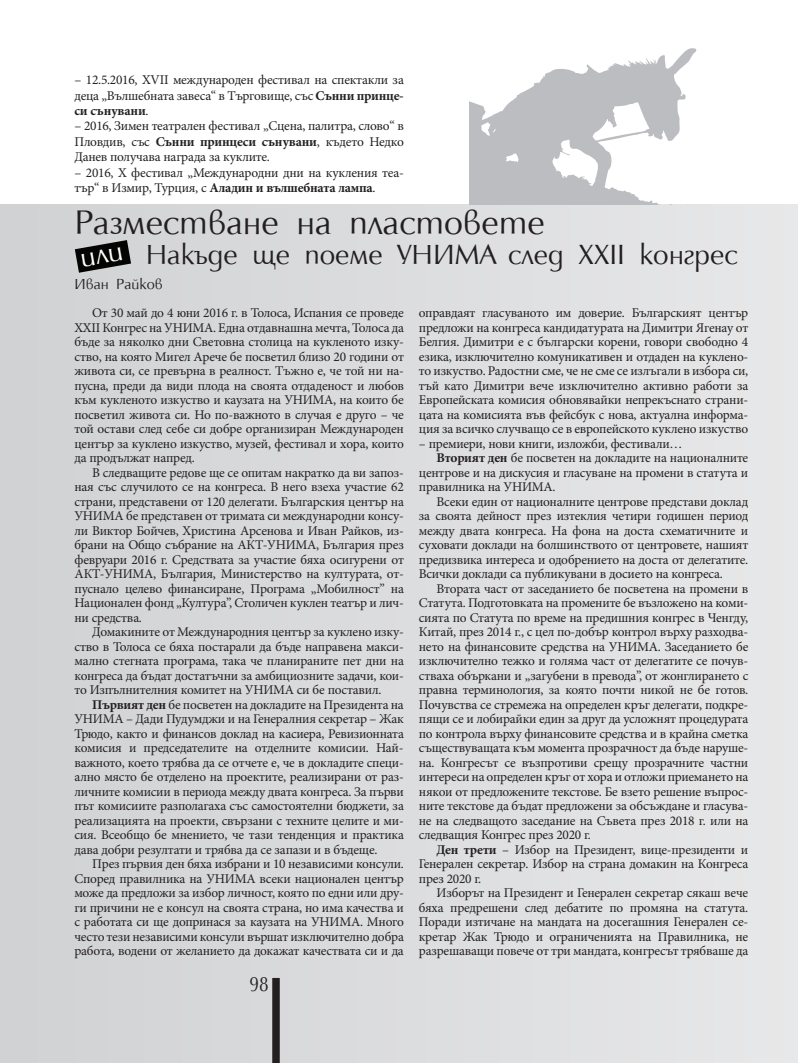
<style>
.page{position:relative;width:798px;height:1063px;background:#fff}
.page>*{position:absolute;margin:0;border:0;box-sizing:border-box;transform-origin:0 0}
.t1{font:35px "Opal Bulgarian CYR";color:#231f20}
.t2{font:28.75px "Opal Bulgarian CYR";color:#231f20}
.t3{font:21.25px "Opal Bulgarian CYR";color:#231f20;scale:.9 1}
.t4{font:15px "Opal Bulgarian CYR";color:#231f20}
.t5{font:13.38px/14.5px "Minion Pro";letter-spacing:-.02em;color:#231f20;text-align:justify}
.s1{font-weight:700}
</style>
<div class="page">
<div style="left:0;top:0;width:797px;height:1063px;background:#dcddde"></div>
<div style="left:0;top:0;width:797px;height:204px;background:#fff"></div>
<div style="left:272px;top:978px;width:8px;height:85px;background:#231f20"></div>
<svg style="left:469px;top:48px;width:228px;height:156px;fill:#bcbdc0"></svg>
<svg style="left:75px;top:240px;width:56px;height:33px"></svg>
<p class="t5" style="left:74px;top:72px;width:331px;line-height:15.5px">– 12.5.2016, ХVІІ международен фестивал на спектакли за деца „Вълшебната завеса“ в Търговище, със <span class="s1">Сънни принце&shy;си сънувани</span>.</p>
<p class="t5" style="left:74px;top:119px;width:331px;line-height:15.5px">– 2016, Зимен театрален фестивал „Сцена, палитра, слово“ в Пловдив, със <span class="s1">Сънни принцеси сънувани</span>, където Недко Данев получава награда за куклите.</p>
<p class="t5" style="left:74px;top:165px;width:331px;line-height:15.5px">– 2016, Х фестивал „Международни дни на кукления теа&shy;тър“ в Измир, Турция, с <span class="s1">Аладин и вълшебната лампа</span>.</p>
<h1 class="t1" style="left:74px;top:204px;width:472px">Разместване на пластовете</h1>
<h2 class="t2" style="left:146px;top:239px;width:593px">Накъде ще поеме УНИМА след ХХІІ конгрес</h2>
<p class="t4" style="left:74px;top:276px;width:90px">Иван Райков</p>
<p class="t5" style="left:74px;top:306px;width:331px;text-indent:18px">От 30 май до 4 юни 2016 г. в Толоса, Испания се проведе ХХІІ Конгрес на УНИМА. Една отдавнашна мечта, Толоса да бъде за няколко дни Световна столица на кукленото изку&shy;ство, на която Мигел Арече бе посветил близо 20 години от живота си, се превърна в реалност. Тъжно е, че той ни на&shy;пусна, преди да види плода на своята отдаденост и любов към кукленото изкуство и каузата на УНИМА, на които бе посветил живота си. Но по-важното в случая е друго – че той остави след себе си добре организиран Международен център за куклено изкуство, музей, фестивал и хора, които да продължат напред.</p>
<p class="t5" style="left:74px;top:465px;width:331px;text-indent:18px">В следващите редове ще се опитам накратко да ви запоз&shy;ная със случилото се на конгреса. В него взеха участие 62 страни, представени от 120 делегати. Българския център на УНИМА бе представен от тримата си международни консу&shy;ли Виктор Бойчев, Христина Арсенова и Иван Райков, из&shy;брани на Общо събрание на АКТ-УНИМА, България през февруари 2016 г. Средствата за участие бяха осигурени от АКТ-УНИМА, България, Министерство на културата, от&shy;пуснало целево финансиране, Програма „Мобилност” на Национален фонд „Култура”, Столичен куклен театър и лич&shy;ни средства.</p>
<p class="t5" style="left:74px;top:625px;width:331px;text-indent:18px">Домакините от Международния център за куклено изку&shy;ство в Толоса се бяха постарали да бъде направена макси&shy;мално стегната програма, така че планираните пет дни на конгреса да бъдат достатъчни за амбициозните задачи, кои&shy;то Изпълнителния комитет на УНИМА си бе поставил.</p>
<p class="t5" style="left:74px;top:697px;width:331px;text-indent:18px"><span class="s1">Първият ден</span> бе посветен на докладите на Президента на УНИМА – Дади Пудумджи и на Генералния секретар – Жак Трюдо, както и финансов доклад на касиера, Ревизионната комисия и председателите на отделните комисии. Най&shy;важното, което трябва да се отчете е, че в докладите специ&shy;ално място бе отделено на проектите, реализирани от раз&shy;личните комисии в периода между двата конгреса. За първи път комисиите разполагаха със самостоятелни бюджети, за реализацията на проекти, свързани с техните целите и ми&shy;сия. Всеобщо бе мнението, че тази тенденция и практика дава добри резултати и трябва да се запази и в бъдеще.</p>
<p class="t5" style="left:74px;top:857px;width:331px;text-indent:18px">През първия ден бяха избрани и 10 независими консули.<br>Според правилника на УНИМА всеки национален център може да предложи за избор личност, която по едни или дру&shy;ги причини не е консул на своята страна, но има качества и с работата си ще допринася за каузата на УНИМА. Много често тези независими консули вършат изключително добра работа, водени от желанието да докажат качествата си и да</p>
<h3 class="t3" style="left:249px;top:972px;width:23px">98</h3>
<p class="t5" style="left:419px;top:306px;width:331px">оправдаят гласуваното им доверие. Българският център предложи на конгреса кандидатурата на Димитри Ягенау от Белгия. Димитри е с български корени, говори свободно 4 езика, изключително комуникативен и отдаден на куклено&shy;то изкуство. Радостни сме, че не сме се излъгали в избора си, тъй като Димитри вече изключително активно работи за Европейската комисия обновявайки непрекъснато страни&shy;цата на комисията във фейсбук с нова, актуална информа&shy;ция за всичко случващо се в европейското куклено изкуство</p>
<p class="t5" style="left:419px;top:436px;width:265px">– премиери, нови книги, изложби, фестивали…</p>
<p class="t5" style="left:436px;top:451px;width:313px"><span class="s1">Вторият ден</span> бе посветен на докладите на националните</p>
<p class="t5" style="left:419px;top:465px;width:331px">центрове и на дискусия и гласуване на промени в статута и</p>
<p class="t5" style="left:419px;top:480px;width:136px">правилника на УНИМА.</p>
<p class="t5" style="left:436px;top:494px;width:313px">Всеки един от националните центрове представи доклад</p>
<p class="t5" style="left:419px;top:509px;width:331px">за своята дейност през изтеклия четири годишен период</p>
<p class="t5" style="left:419px;top:523px;width:331px">между двата конгреса. На фона на доста схематичните и</p>
<p class="t5" style="left:419px;top:538px;width:331px">суховати доклади на болшинството от центровете, нашият</p>
<p class="t5" style="left:419px;top:552px;width:329px">предизвика интереса и одобрението на доста от делегатите.</p>
<p class="t5" style="left:419px;top:567px;width:304px">Всички доклади са публикувани в досието на конгреса.</p>
<p class="t5" style="left:436px;top:581px;width:313px">Втората част от заседанието бе посветена на промени в</p>
<p class="t5" style="left:419px;top:596px;width:331px">Статута. Подготовката на промените бе възложено на коми-</p>
<p class="t5" style="left:419px;top:610px;width:331px">сията по Статута по време на предишния конгрес в Ченгду,</p>
<p class="t5" style="left:419px;top:625px;width:331px">Китай, през 2014 г., с цел по-добър контрол върху разходва-</p>
<p class="t5" style="left:419px;top:639px;width:331px">нето на финансовите средства на УНИМА. Заседанието бе</p>
<p class="t5" style="left:419px;top:654px;width:331px">изключително тежко и голяма част от делегатите се почув-</p>
<p class="t5" style="left:419px;top:668px;width:331px">стваха объркани и „загубени в превода”, от жонглирането с</p>
<p class="t5" style="left:419px;top:683px;width:329px">правна терминология, за която почти никой не бе готов.</p>
<p class="t5" style="left:419px;top:697px;width:331px">Почувства се стремежа на определен кръг делегати, подкре-</p>
<p class="t5" style="left:419px;top:712px;width:331px">пящи се и лобирайки един за друг да усложнят процедурата</p>
<p class="t5" style="left:419px;top:726px;width:331px">по контрола върху финансовите средства и в крайна сметка</p>
<p class="t5" style="left:419px;top:741px;width:331px">съществуващата към момента прозрачност да бъде наруше-</p>
<p class="t5" style="left:419px;top:755px;width:331px">на. Конгресът се възпротиви срещу прозрачните частни</p>
<p class="t5" style="left:419px;top:770px;width:331px">интереси на определен кръг от хора и отложи приемането на</p>
<p class="t5" style="left:419px;top:784px;width:331px">някои от предложените текстове. Бе взето решение въпрос-</p>
<p class="t5" style="left:419px;top:799px;width:331px">ните текстове да бъдат предложени за обсъждане и гласува-</p>
<p class="t5" style="left:419px;top:813px;width:331px">не на следващото заседание на Съвета през 2018 г. или на</p>
<p class="t5" style="left:419px;top:828px;width:172px">следващия Конгрес през 2020 г.</p>
<p class="t5" style="left:436px;top:842px;width:313px"><span class="s1">Ден трети</span> – Избор на Президент, вице-президенти и</p>
<p class="t5" style="left:419px;top:857px;width:331px">Генерален секретар. Избор на страна домакин на Конгреса</p>
<p class="t5" style="left:419px;top:871px;width:62px">през 2020 г.</p>
<p class="t5" style="left:436px;top:886px;width:313px">Изборът на Президент и Генерален секретар сякаш вече</p>
<p class="t5" style="left:418px;top:900px;width:329px">бяха предрешени след дебатите по промяна на статута.</p>
<p class="t5" style="left:418px;top:915px;width:331px">Поради изтичане на мандата на досегашния Генерален се-</p>
<p class="t5" style="left:418px;top:929px;width:331px">кретар Жак Трюдо и ограниченията на Правилника, не</p>
<p class="t5" style="left:418px;top:944px;width:331px">разрешаващи повече от три мандата, конгресът трябваше да</p>
</div>
